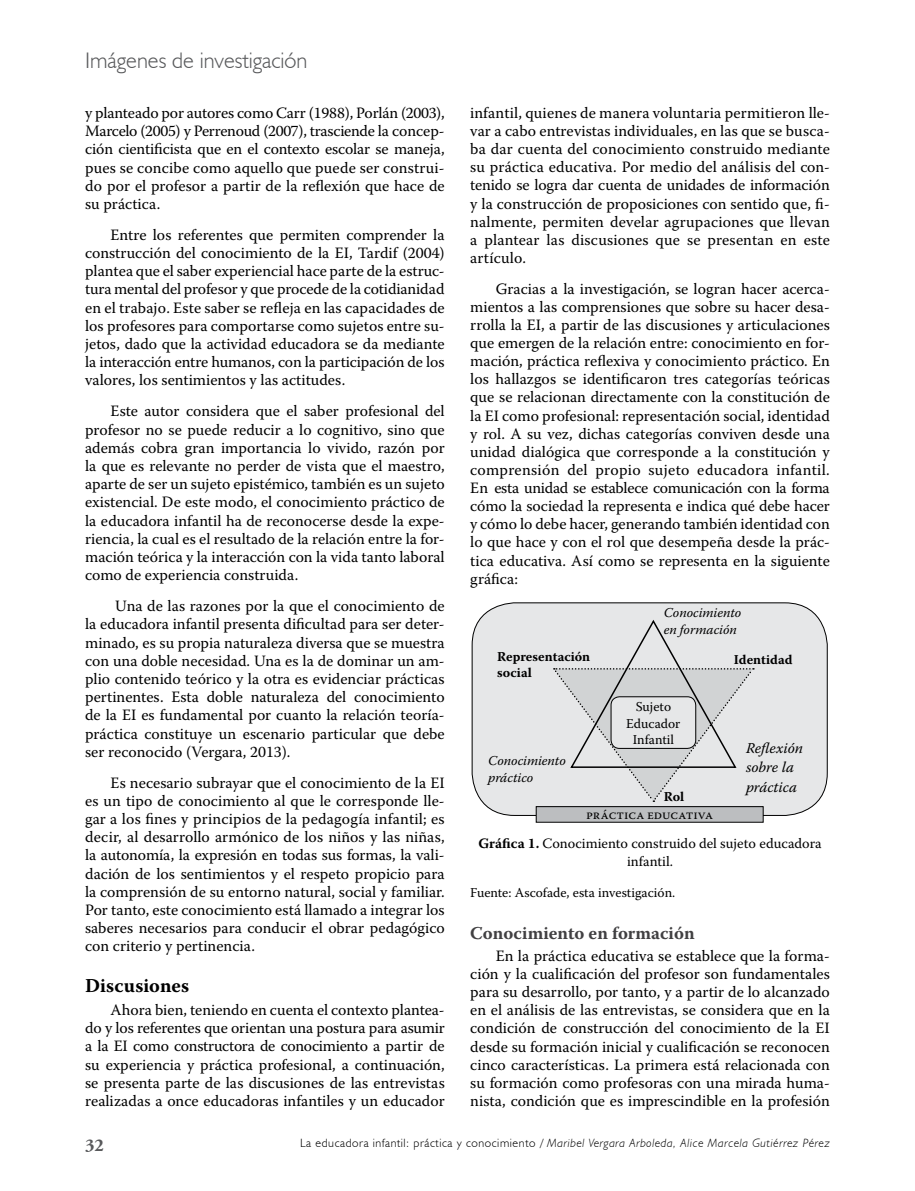
<style>
.page{position:relative;width:915px;height:1191px;background:#fff}
.page>*{position:absolute;margin:0;border:0;box-sizing:border-box;transform-origin:0 0}
.t1{font:300 22.5px "Humanist 521 BT";color:#58595b}
.t2{font:700 19.5px "Warnock Pro";letter-spacing:.005em;color:#000}
.t3{font:700 18px "Warnock Pro";color:#414042}
.t4{font:700 18px "Adobe Garamond Pro";color:#58595b}
.t5{font:15.75px/18.1px "Warnock Pro";color:#000;text-align:justify}
.t6{font:italic 15px/19.5px "Warnock Pro";color:#000}
.t7{font:14.25px/18.1px "Warnock Pro";color:#000;text-align:center}
.t8{font:13.5px/16.5px "Warnock Pro";color:#000;text-align:center}
.t9{font:italic 13.5px/16.5px "Warnock Pro";color:#000}
.t10{font:700 13.5px/16.5px "Warnock Pro";color:#000}
.t11{font:italic 300 12px "Humanist 521 BT";letter-spacing:.05em;color:#000}
.s1{font-weight:700}
.s2{font-style:normal}
</style>
<div class="page">
<div style="left:472px;top:603px;width:355px;height:212px;background:#e6e7e8;border-radius:43px"></div>
<div style="left:536px;top:806px;width:227px;height:16px;background:#bcbec0"></div>
<div style="left:535px;top:806px;width:228px;height:16px;border:1px solid #000"></div>
<svg style="left:553px;top:620px;width:200px;height:182px"></svg>
<h1 class="t1" style="left:85px;top:47px;width:223px">Imágenes de investigación</h1>
<p class="t5" style="left:85px;top:103px;width:361px">y planteado por autores como Carr (1988), Porlán (2003), Marcelo (2005) y Perrenoud (2007), trasciende la concep&shy;ción cientificista que en el contexto escolar se maneja, pues se concibe como aquello que puede ser construi&shy;do por el profesor a partir de la reflexión que hace de su práctica.</p>
<p class="t5" style="left:85px;top:225px;width:361px;text-indent:26px">Entre los referentes que permiten comprender la construcción del conocimiento de la EI, Tardif (2004) plantea que el saber experiencial hace parte de la estruc&shy;tura mental del profesor y que procede de la cotidianidad en el trabajo. Este saber se refleja en las capacidades de los profesores para comportarse como sujetos entre su&shy;jetos, dado que la actividad educadora se da mediante la interacción entre humanos, con la participación de los valores, los sentimientos y las actitudes.</p>
<p class="t5" style="left:85px;top:402px;width:361px;text-indent:26px">Este autor considera que el saber profesional del profesor no se puede reducir a lo cognitivo, sino que además cobra gran importancia lo vivido, razón por la que es relevante no perder de vista que el maestro, aparte de ser un sujeto epistémico, también es un sujeto existencial. De este modo, el conocimiento práctico de la educadora infantil ha de reconocerse desde la expe&shy;riencia, la cual es el resultado de la relación entre la for&shy;mación teórica y la interacción con la vida tanto laboral como de experiencia construida.</p>
<p class="t5" style="left:85px;top:596px;width:361px;text-indent:30px">Una de las razones por la que el conocimiento de la educadora infantil presenta dificultad para ser deter&shy;minado, es su propia naturaleza diversa que se muestra con una doble necesidad. Una es la de dominar un am&shy;plio contenido teórico y la otra es evidenciar prácticas pertinentes. Esta doble naturaleza del conocimiento de la EI es fundamental por cuanto la relación teoría&shy;práctica constituye un escenario particular que debe ser reconocido (Vergara, 2013).</p>
<p class="t5" style="left:85px;top:773px;width:361px;text-indent:26px">Es necesario subrayar que el conocimiento de la EI es un tipo de conocimiento al que le corresponde lle&shy;gar a los fines y principios de la pedagogía infantil; es decir, al desarrollo armónico de los niños y las niñas, la autonomía, la expresión en todas sus formas, la vali&shy;dación de los sentimientos y el respeto propicio para la comprensión de su entorno natural, social y familiar.<br>Por tanto, este conocimiento está llamado a integrar los saberes necesarios para conducir el obrar pedagógico con criterio y pertinencia.</p>
<p class="t2" style="left:85px;top:974px;width:105px">Discusiones</p>
<p class="t5" style="left:85px;top:1000px;width:361px;text-indent:26px">Ahora bien, teniendo en cuenta el contexto plantea&shy;do y los referentes que orientan una postura para asumir a la EI como constructora de conocimiento a partir de su experiencia y práctica profesional, a continuación, se presenta parte de las discusiones de las entrevistas realizadas a once educadoras infantiles y un educador</p>
<p class="t5" style="left:470px;top:103px;width:361px">infantil, quienes de manera voluntaria permitieron lle&shy;var a cabo entrevistas individuales, en las que se busca&shy;ba dar cuenta del conocimiento construido mediante su práctica educativa. Por medio del análisis del con&shy;tenido se logra dar cuenta de unidades de información y la construcción de proposiciones con sentido que, fi&shy;nalmente, permiten develar agrupaciones que llevan a plantear las discusiones que se presentan en este artículo.</p>
<p class="t5" style="left:470px;top:279px;width:361px;text-indent:26px">Gracias a la investigación, se logran hacer acerca&shy;mientos a las comprensiones que sobre su hacer desa&shy;rrolla la EI, a partir de las discusiones y articulaciones que emergen de la relación entre: conocimiento en for&shy;mación, práctica reflexiva y conocimiento práctico. En los hallazgos se identificaron tres categorías teóricas que se relacionan directamente con la constitución de la EI como profesional: representación social, identidad y rol. A su vez, dichas categorías conviven desde una unidad dialógica que corresponde a la constitución y comprensión del propio sujeto educadora infantil.<br>En esta unidad se establece comunicación con la forma cómo la sociedad la representa e indica qué debe hacer y cómo lo debe hacer, generando también identidad con lo que hace y con el rol que desempeña desde la prác&shy;tica educativa. Así como se representa en la siguiente gráfica:</p>
<p class="t9" style="left:663px;top:604px;width:79px">Conocimiento en formación</p>
<p class="t10" style="left:497px;top:648px;width:95px">Representación social</p>
<p class="t10" style="left:733px;top:651px;width:60px">Identidad</p>
<p class="t9" style="left:488px;top:752px;width:79px">Conocimiento práctico</p>
<p class="t8" style="left:626px;top:698px;width:56px">Sujeto<br>Educador<br>Infantil</p>
<p class="t10" style="left:663px;top:788px;width:22px">Rol</p>
<p class="t8" style="left:586px;top:806px;width:128px">práctica educativa</p>
<p class="t6" style="left:745px;top:738px;width:59px">Reflexión sobre la práctica</p>
<p class="t7" style="left:478px;top:833px;width:344px"><span class="s1">Gráfica 1.</span> Conocimiento construido del sujeto educadora infantil.</p>
<p class="t8" style="left:470px;top:884px;width:206px">Fuente: Ascofade, esta investigación.</p>
<p class="t3" style="left:470px;top:922px;width:226px">Conocimiento en formación</p>
<p class="t5" style="left:470px;top:946px;width:361px;text-indent:26px">En la práctica educativa se establece que la forma&shy;ción y la cualificación del profesor son fundamentales para su desarrollo, por tanto, y a partir de lo alcanzado en el análisis de las entrevistas, se considera que en la condición de construcción del conocimiento de la EI desde su formación inicial y cualificación se reconocen cinco características. La primera está relacionada con su formación como profesoras con una mirada huma&shy;nista, condición que es imprescindible en la profesión</p>
<p class="t4" style="left:85px;top:1134px;width:20px">32</p>
<p class="t11" style="left:300px;top:1135px;width:531px"><span class="s2">La educadora infantil: práctica y conocimiento /</span> Maribel Vergara Arboleda, Alice Marcela Gutiérrez Pérez</p>
</div>
